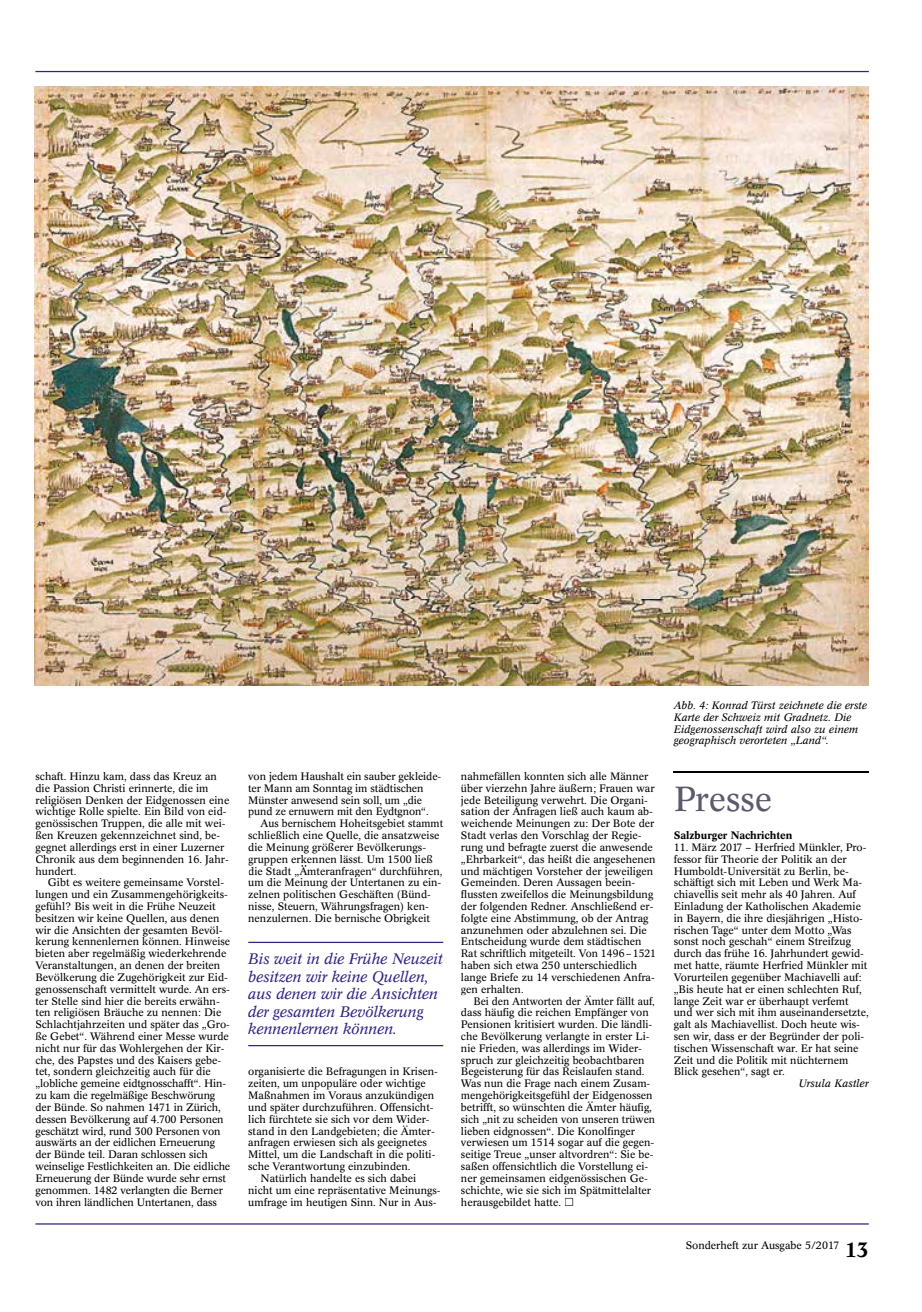
<style>
.page{position:relative;width:922px;height:1312px;background:#fff}
.page>*{position:absolute;margin:0;border:0;box-sizing:border-box;transform-origin:0 0}
.t1{font:34.38px "Concorde BE";color:#5c5b6d}
.t2{font:italic 15px/17.5px "Concorde BE";letter-spacing:-.01em;color:#2f2483}
.t3{font:10.62px/11.9px "Concorde BE";color:#000}
.t4{font:italic 10.62px/11.9px "Concorde BE";color:#000}
.t5{font:500 10.62px "Concorde BE";color:#000}
.s1{font-weight:500;font-size:20.62px}
</style>
<div class="page">
<hr style="left:35px;top:1222px;width:833px;height:2px;background:#2f2483">
<hr style="left:35px;top:71px;width:833px;height:1px;background:#2f2483">
<img style="left:35px;top:86px;width:833px;height:599px">
<hr style="left:249px;top:864px;width:183px;height:1px;background:#000">
<hr style="left:248px;top:941px;width:195px;height:1px;background:#2f2483">
<hr style="left:248px;top:1044px;width:195px;height:1px;background:#2f2483">
<hr style="left:474px;top:994px;width:49px;height:1px;background:#000">
<hr style="left:461px;top:1101px;width:190px;height:1px;background:#000">
<hr style="left:673px;top:771px;width:195px;height:1px;background:#000">
<p class="t3" style="left:35px;top:770px;width:195px">schaft. Hinzu kam, dass das Kreuz an die Passion Christi erinnerte, die im religiösen Denken der Eidgenossen eine wichtige Rolle spielte. Ein Bild von eid&shy;genössischen Truppen, die alle mit wei&shy;ßen Kreuzen gekennzeichnet sind, be&shy;gegnet allerdings erst in einer Luzerner Chronik aus dem beginnenden 16. Jahr&shy;hundert.</p>
<p class="t3" style="left:35px;top:876px;width:196px;text-indent:12px">Gibt es weitere gemeinsame Vorstel&shy;lungen und ein Zusammengehörigkeits&shy;gefühl? Bis weit in die Frühe Neuzeit besitzen wir keine Quellen, aus denen wir die Ansichten der gesamten Bevöl&shy;kerung kennenlernen können. Hinweise bieten aber regelmäßig wiederkehrende Veranstaltungen, an denen der breiten Bevölkerung die Zugehörigkeit zur Eid&shy;genossenschaft vermittelt wurde. An ers&shy;ter Stelle sind hier die bereits erwähn&shy;ten religiösen Bräuche zu nennen: Die Schlachtjahrzeiten und später das „Gro&shy;ße Gebet“. Während einer Messe wurde nicht nur für das Wohlergehen der Kir&shy;che, des Papstes und des Kaisers gebe&shy;tet, sondern gleichzeitig auch für die „lobliche gemeine eidtgnosschafft“. Hin&shy;zu kam die regelmäßige Beschwörung der Bünde. So nahmen 1471 in Zürich, dessen Bevölkerung auf 4.700 Personen geschätzt wird, rund 300 Personen von auswärts an der eidlichen Erneuerung der Bünde teil. Daran schlossen sich weinselige Festlichkeiten an. Die eidliche Erneuerung der Bünde wurde sehr ernst genommen. 1482 verlangten die Berner von ihren ländlichen Untertanen, dass</p>
<p class="t3" style="left:248px;top:770px;width:194px">von jedem Haushalt ein sauber gekleide&shy;ter Mann am Sonntag im städtischen Münster anwesend sein soll, um „die pund ze ernuwern mit den Eydtgnon“.</p>
<p class="t3" style="left:248px;top:817px;width:196px;text-indent:12px">Aus bernischem Hoheitsgebiet stammt schließlich eine Quelle, die ansatzweise die Meinung größerer Bevölkerungs&shy;gruppen erkennen lässt. Um 1500 ließ die Stadt „Ämteranfragen“ durchführen, um die Meinung der Untertanen zu ein&shy;zelnen politischen Geschäften (Bünd&shy;nisse, Steuern, Währungsfragen) ken&shy;nenzulernen. Die bernische Obrigkeit</p>
<h2 class="t2" style="left:248px;top:950px;width:196px">Bis weit in die Frühe Neuzeit besitzen wir keine Quellen, aus denen wir die Ansichten der gesamten Bevölkerung kennenlernen können.</h2>
<p class="t3" style="left:248px;top:1065px;width:191px">organisierte die Befragungen in Krisen-</p>
<p class="t3" style="left:248px;top:1077px;width:179px">zeiten, um unpopuläre oder wichtige</p>
<p class="t3" style="left:248px;top:1089px;width:187px">Maßnahmen im Voraus anzukündigen</p>
<p class="t3" style="left:248px;top:1101px;width:187px">und später durchzuführen. Offensicht-</p>
<p class="t3" style="left:248px;top:1112px;width:183px">lich fürchtete sie sich vor dem Wider-</p>
<p class="t3" style="left:248px;top:1124px;width:188px">stand in den Landgebieten; die Ämter-</p>
<p class="t3" style="left:248px;top:1136px;width:180px">anfragen erwiesen sich als geeignetes</p>
<p class="t3" style="left:248px;top:1148px;width:189px">Mittel, um die Landschaft in die politi-</p>
<p class="t3" style="left:248px;top:1160px;width:164px">sche Verantwortung einzubinden.</p>
<p class="t3" style="left:260px;top:1172px;width:157px">Natürlich handelte es sich dabei</p>
<p class="t3" style="left:248px;top:1183px;width:194px">nicht um eine repräsentative Meinungs-</p>
<p class="t3" style="left:248px;top:1195px;width:190px">umfrage im heutigen Sinn. Nur in Aus-</p>
<p class="t3" style="left:461px;top:770px;width:196px">nahmefällen konnten sich alle Männer über vierzehn Jahre äußern; Frauen war jede Beteiligung verwehrt. Die Organi&shy;sation der Anfragen ließ auch kaum ab&shy;weichende Meinungen zu: Der Bote der Stadt verlas den Vorschlag der Regie&shy;rung und befragte zuerst die anwesende „Ehrbarkeit“, das heißt die angesehenen und mächtigen Vorsteher der jeweiligen Gemeinden. Deren Aussagen beein&shy;flussten zweifellos die Meinungsbildung der folgenden Redner. Anschließend er&shy;folgte eine Abstimmung, ob der Antrag anzunehmen oder abzulehnen sei. Die Entscheidung wurde dem städtischen Rat schriftlich mitgeteilt. Von 1496 – 1521 haben sich etwa 250 unterschiedlich lange Briefe zu 14 verschiedenen Anfra&shy;gen erhalten.</p>
<p class="t3" style="left:461px;top:994px;width:195px;text-indent:12px">Bei den Antworten der Ämter fällt auf, dass häufig die reichen Empfänger von Pensionen kritisiert wurden. Die ländli&shy;che Bevölkerung verlangte in erster Li&shy;nie Frieden, was allerdings im Wider&shy;spruch zur gleichzeitig beobachtbaren Begeisterung für das Reislaufen stand.<br>Was nun die Frage nach einem Zusam&shy;mengehörigkeitsgefühl der Eidgenossen betrifft, so wünschten die Ämter häufig, sich „nit zu scheiden von unseren trüwen lieben eidgnossen“. Die Konolfinger verwiesen um 1514 sogar auf die gegen&shy;seitige Treue „unser altvordren“: Sie be&shy;saßen offensichtlich die Vorstellung ei&shy;ner gemeinsamen eidgenössischen Ge&shy;schichte, wie sie sich im Spätmittelalter herausgebildet hatte.</p>
<p class="t4" style="left:673px;top:699px;width:195px">Abb. 4: Konrad Türst zeichnete die erste Karte der Schweiz mit Gradnetz. Die Eidgenossenschaft wird also zu einem geographisch verorteten „Land“.</p>
<h1 class="t1" style="left:673px;top:779px;width:100px">Presse</h1>
<p class="t5" style="left:673px;top:828px;width:120px">Salzburger Nachrichten</p>
<p class="t3" style="left:673px;top:841px;width:196px">11. März 2017 – Herfried Münkler, Pro&shy;fessor für Theorie der Politik an der Humboldt-Universität zu Berlin, be&shy;schäftigt sich mit Leben und Werk Ma&shy;chiavellis seit mehr als 40 Jahren. Auf Einladung der Katholischen Akademie in Bayern, die ihre diesjährigen „Histo&shy;rischen Tage“ unter dem Motto „Was sonst noch geschah“ einem Streifzug durch das frühe 16. Jahrhundert gewid&shy;met hatte, räumte Herfried Münkler mit Vorurteilen gegenüber Machiavelli auf: „Bis heute hat er einen schlechten Ruf, lange Zeit war er überhaupt verfemt und wer sich mit ihm auseinandersetzte, galt als Machiavellist. Doch heute wis&shy;sen wir, dass er der Begründer der poli&shy;tischen Wissenschaft war. Er hat seine Zeit und die Politik mit nüchternem Blick gesehen“, sagt er.</p>
<p class="t4" style="left:798px;top:1077px;width:72px">Ursula Kastler</p>
<p class="t3" style="left:685px;top:1239px;width:184px">Sonderheft zur Ausgabe 5/2017 <span class="s1">13</span></p>
</div>
